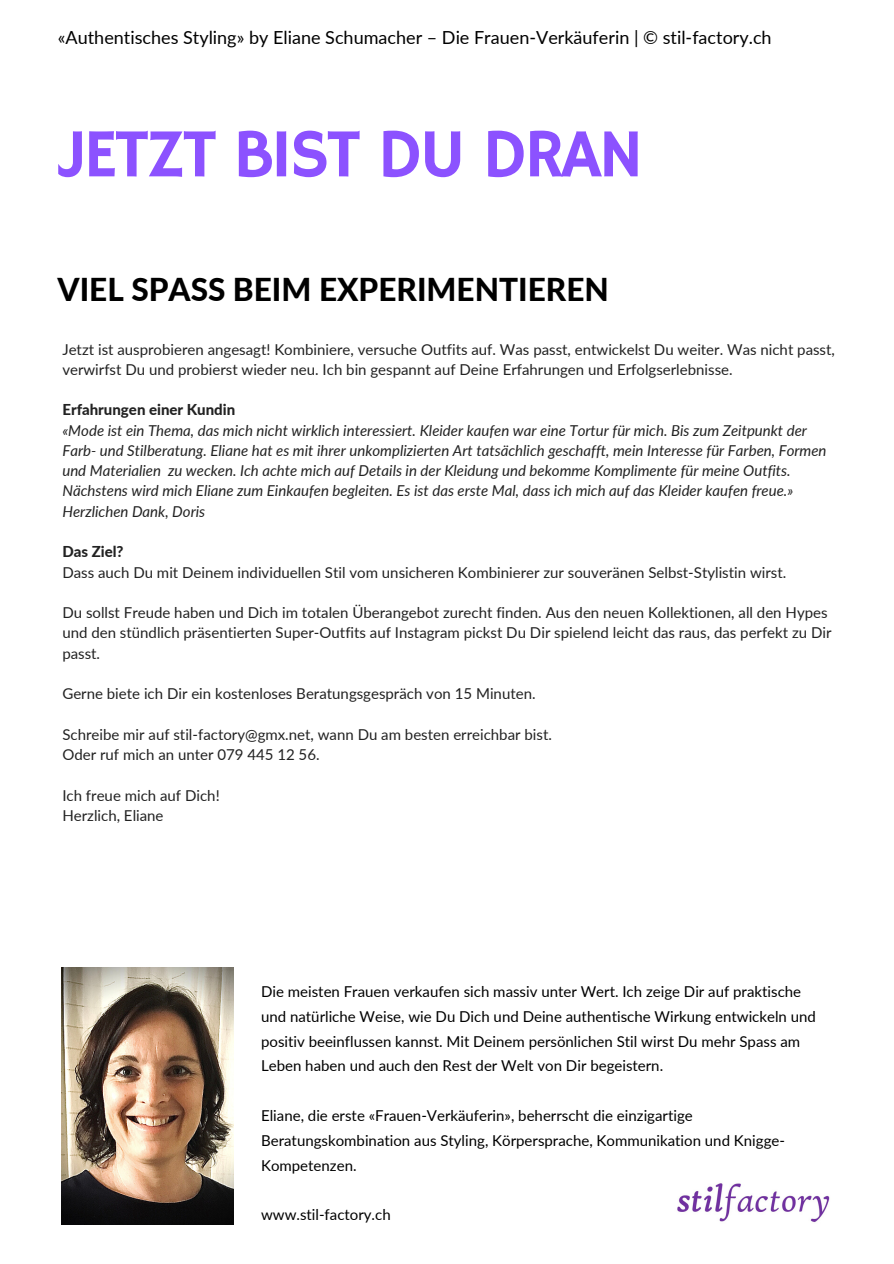
<style>
.page{position:relative;width:894px;height:1264px;background:#fff}
.page>*{position:absolute;margin:0;border:0;box-sizing:border-box;transform-origin:0 0}
.t1{font:69px "Hammersmith One";letter-spacing:-.05em;color:#8c52ff}
.t2{font:800 31.5px "Lato";color:#000}
.t3{font:18px "Lato";color:#000}
.t4{font:15px/20.2px "Lato";color:#222}
.t5{font:italic 15px/20.2px "Lato";color:#222}
.t6{font:15px/24.8px "Lato";color:#000}
.t7{font:800 15px "Lato";color:#222}
</style>
<div class="page">
<img style="left:677px;top:1183px;width:153px;height:39px">
<img style="left:62px;top:967px;width:171px;height:257px">
<p class="t3" style="left:58px;top:26px;width:715px">«Authentisches Styling» by Eliane Schumacher – Die Frauen-Verkäuferin | © stil-factory.ch</p>
<h1 class="t1" style="left:58px;top:114px;width:587px">JETZT BIST DU DRAN</h1>
<h2 class="t2" style="left:58px;top:269px;width:552px">VIEL SPASS BEIM EXPERIMENTIEREN</h2>
<p class="t4" style="left:62px;top:338px;width:773px">Jetzt ist ausprobieren angesagt! Kombiniere, versuche Outfits auf. Was passt, entwickelst Du weiter. Was nicht passt, verwirfst Du und probierst wieder neu. Ich bin gespannt auf Deine Erfahrungen und Erfolgserlebnisse.</p>
<p class="t7" style="left:62px;top:400px;width:174px">Erfahrungen einer Kundin</p>
<p class="t5" style="left:62px;top:420px;width:765px">«Mode ist ein Thema, das mich nicht wirklich interessiert. Kleider kaufen war eine Tortur für mich. Bis zum Zeitpunkt der Farb- und Stilberatung. Eliane hat es mit ihrer unkomplizierten Art tatsächlich geschafft, mein Interesse für Farben, Formen und Materialien zu wecken. Ich achte mich auf Details in der Kleidung und bekomme Komplimente für meine Outfits.<br>Nächstens wird mich Eliane zum Einkaufen begleiten. Es ist das erste Mal, dass ich mich auf das Kleider kaufen freue.» Herzlichen Dank, Doris</p>
<p class="t7" style="left:62px;top:542px;width:63px">Das Ziel?</p>
<p class="t4" style="left:62px;top:561px;width:725px">Dass auch Du mit Deinem individuellen Stil vom unsicheren Kombinierer zur souveränen Selbst-Stylistin wirst.</p>
<p class="t4" style="left:62px;top:602px;width:770px">Du sollst Freude haben und Dich im totalen Überangebot zurecht finden. Aus den neuen Kollektionen, all den Hypes und den stündlich präsentierten Super-Outfits auf Instagram pickst Du Dir spielend leicht das raus, das perfekt zu Dir passt.</p>
<p class="t4" style="left:62px;top:683px;width:474px">Gerne biete ich Dir ein kostenloses Beratungsgespräch von 15 Minuten.</p>
<p class="t4" style="left:62px;top:724px;width:491px">Schreibe mir auf stil-factory@gmx.net, wann Du am besten erreichbar bist.<br>Oder ruf mich an unter 079 445 12 56.</p>
<p class="t4" style="left:62px;top:784px;width:159px">Ich freue mich auf Dich!<br>Herzlich, Eliane</p>
<p class="t6" style="left:261px;top:978px;width:556px">Die meisten Frauen verkaufen sich massiv unter Wert. Ich zeige Dir auf praktische und natürliche Weise, wie Du Dich und Deine authentische Wirkung entwickeln und positiv beeinflussen kannst. Mit Deinem persönlichen Stil wirst Du mehr Spass am Leben haben und auch den Rest der Welt von Dir begeistern.</p>
<p class="t6" style="left:261px;top:1102px;width:525px">Eliane, die erste «Frauen-Verkäuferin», beherrscht die einzigartige<br>Beratungskombination aus Styling, Körpersprache, Kommunikation und Knigge-<br>Kompetenzen.</p>
<p class="t6" style="left:261px;top:1201px;width:131px">www.stil-factory.ch</p>
</div>
